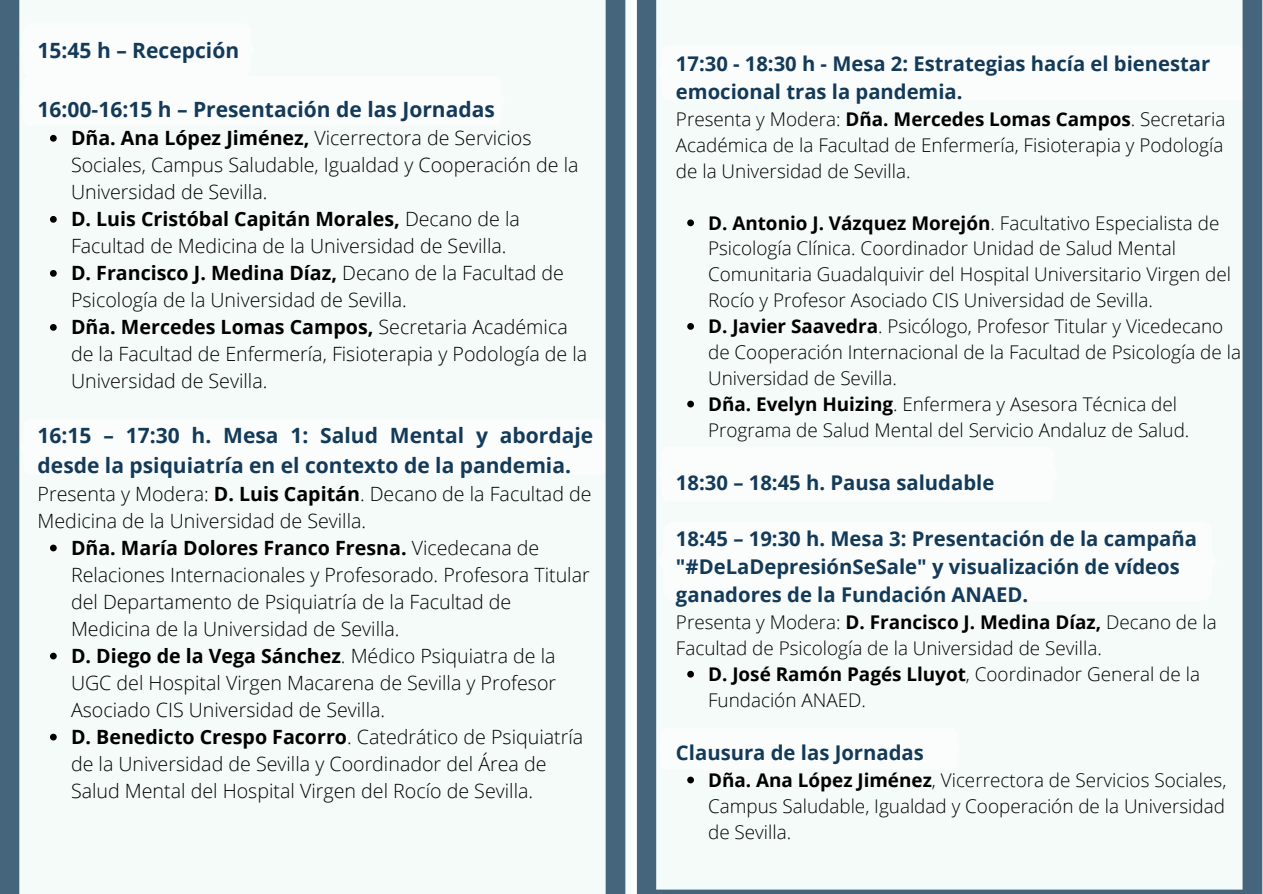
<style>
.page{position:relative;width:1263px;height:894px;background:#fff}
.page>*{position:absolute;margin:0;border:0;box-sizing:border-box;transform-origin:0 0}
.t1{font:700 21px/29.2px "Open Sans";color:#133a59}
.t2{font:700 20.25px/28px "Open Sans";color:#133a59}
.t3{font:300 19.65px/27px "Open Sans";color:#000}
.t4{font:300 18.9px/25.8px "Open Sans";color:#000}
.s1{font-weight:700}
</style>
<div class="page">
<div style="left:0;top:0;width:625px;height:893px;background:#f5fbf9"></div>
<div style="left:637px;top:0;width:625px;height:893px;background:#f5fbf9"></div>
<p class="t1" style="left:38px;top:36px;width:203px">15:45 h – Recepción</p>
<p class="t1" style="left:38px;top:94px;width:459px">16:00-16:15 h – Presentación de las Jornadas</p>
<p class="t3" style="left:71px;top:124px;width:509px"><span class="s1">Dña. Ana López Jiménez,</span> Vicerrectora de Servicios<br>Sociales, Campus Saludable, Igualdad y Cooperación de la<br>Universidad de Sevilla.</p>
<p class="t3" style="left:71px;top:205px;width:450px"><span class="s1">D. Luis Cristóbal Capitán Morales,</span> Decano de la<br>Facultad de Medicina de la Universidad de Sevilla.</p>
<p class="t3" style="left:71px;top:259px;width:494px"><span class="s1">D. Francisco J. Medina Díaz,</span> Decano de la Facultad de<br>Psicología de la Universidad de Sevilla.</p>
<p class="t3" style="left:71px;top:313px;width:518px"><span class="s1">Dña. Mercedes Lomas Campos,</span> Secretaria Académica de la Facultad de Enfermería, Fisioterapia y Podología de la<br>Universidad de Sevilla.</p>
<p class="t1" style="left:38px;top:420px;width:557px">16:15 – 17:30 h. Mesa 1: Salud Mental y abordaje desde la psiquiatría en el contexto de la pandemia.</p>
<p class="t3" style="left:38px;top:479px;width:555px">Presenta y Modera: <span class="s1">D. Luis Capitán</span>. Decano de la Facultad de<br>Medicina de la Universidad de Sevilla.</p>
<p class="t3" style="left:71px;top:533px;width:520px"><span class="s1">Dña. María Dolores Franco Fresna.</span> Vicedecana de Relaciones Internacionales y Profesorado. Profesora Titular del Departamento de Psiquiatría de la Facultad de Medicina de la Universidad de Sevilla.</p>
<p class="t3" style="left:71px;top:641px;width:487px;text-align:justify"><span class="s1">D. Diego de la Vega Sánchez</span>. Médico Psiquiatra de la UGC del Hospital Virgen Macarena de Sevilla y Profesor Asociado CIS Universidad de Sevilla.</p>
<p class="t3" style="left:71px;top:722px;width:514px"><span class="s1">D. Benedicto Crespo Facorro</span>. Catedrático de Psiquiatría de la Universidad de Sevilla y Coordinador del Área de<br>Salud Mental del Hospital Virgen del Rocío de Sevilla.</p>
<p class="t2" style="left:676px;top:49px;width:536px">17:30 - 18:30 h - Mesa 2: Estrategias hacía el bienestar emocional tras la pandemia.</p>
<p class="t4" style="left:676px;top:106px;width:551px;text-align:justify">Presenta y Modera: <span class="s1">Dña. Mercedes Lomas Campos</span>. Secretaria Académica de la Facultad de Enfermería, Fisioterapia y Podología de la Universidad de Sevilla.</p>
<p class="t4" style="left:708px;top:209px;width:524px"><span class="s1">D. Antonio J. Vázquez Morejón</span>. Facultativo Especialista de Psicología Clínica. Coordinador Unidad de Salud Mental Comunitaria Guadalquivir del Hospital Universitario Virgen del Rocío y Profesor Asociado CIS Universidad de Sevilla.</p>
<p class="t4" style="left:708px;top:313px;width:534px"><span class="s1">D. Javier Saavedra</span>. Psicólogo, Profesor Titular y Vicedecano de Cooperación Internacional de la Facultad de Psicología de la<br>Universidad de Sevilla.</p>
<p class="t4" style="left:708px;top:390px;width:483px"><span class="s1">Dña. Evelyn Huizing</span>. Enfermera y Asesora Técnica del<br>Programa de Salud Mental del Servicio Andaluz de Salud.</p>
<p class="t2" style="left:676px;top:467px;width:320px">18:30 – 18:45 h. Pausa saludable</p>
<p class="t2" style="left:676px;top:524px;width:522px">18:45 – 19:30 h. Mesa 3: Presentación de la campaña "#DeLaDepresiónSeSale" y visualización de vídeos ganadores de la Fundación ANAED.</p>
<p class="t4" style="left:676px;top:608px;width:542px">Presenta y Modera: <span class="s1">D. Francisco J. Medina Díaz,</span> Decano de la<br>Facultad de Psicología de la Universidad de Sevilla.</p>
<p class="t4" style="left:708px;top:660px;width:493px"><span class="s1">D. José Ramón Pagés Lluyot</span>, Coordinador General de la<br>Fundación ANAED.</p>
<p class="t2" style="left:676px;top:737px;width:249px">Clausura de las Jornadas</p>
<p class="t4" style="left:708px;top:766px;width:520px;text-align:justify"><span class="s1">Dña. Ana López Jiménez</span>, Vicerrectora de Servicios Sociales, Campus Saludable, Igualdad y Cooperación de la Universidad de Sevilla.</p>
</div>
